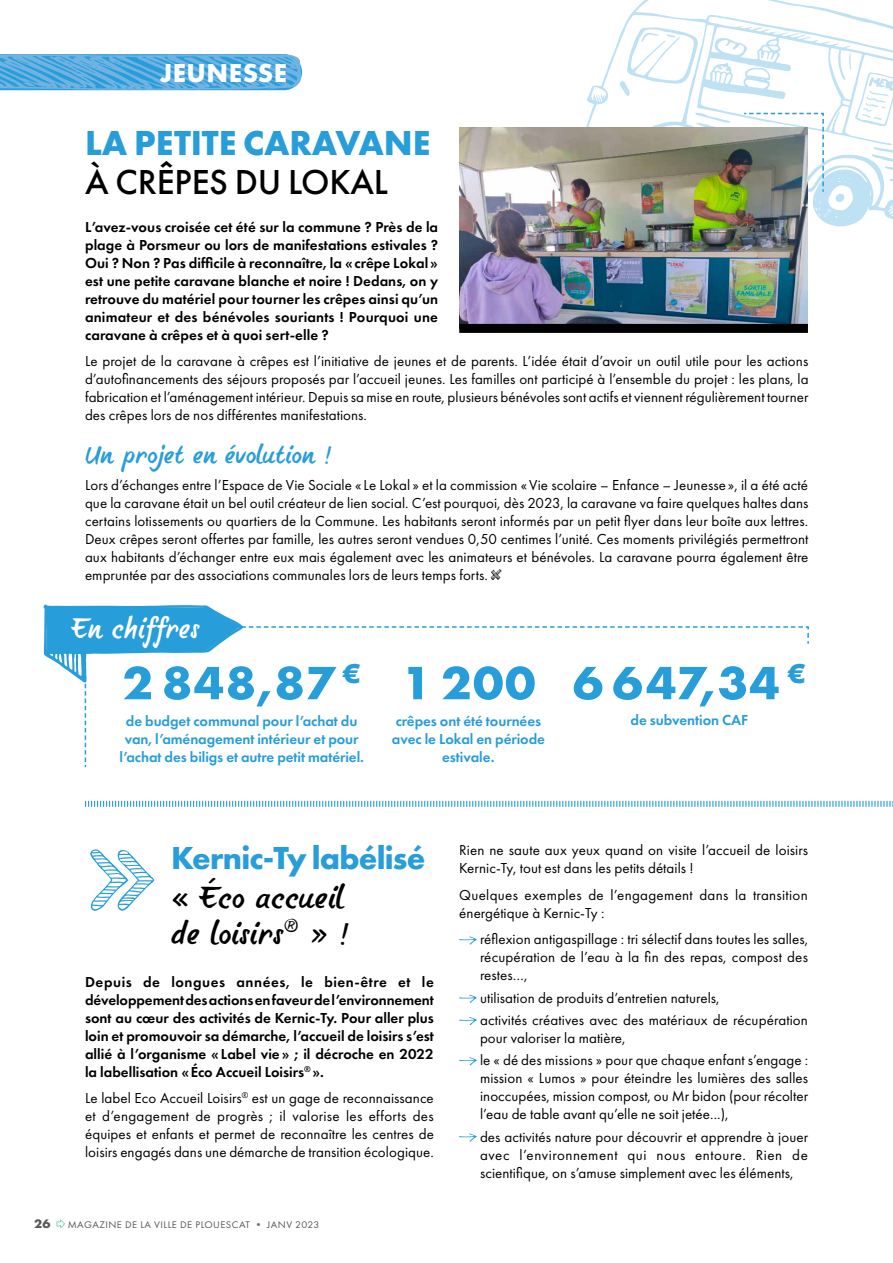
<style>
.page{position:relative;width:893px;height:1263px;background:#fff}
.page>*{position:absolute;margin:0;border:0;box-sizing:border-box;transform-origin:0 0}
.t1{font:700 48.45px "Futura PT";letter-spacing:.025em;color:#279dd9;scale:1.05 1}
.t2{font:37.05px/36px "Hello Font ID Qing Hua Xing Kai";letter-spacing:.005em;color:#000;scale:1.05 1}
.t3{font:700 36px "Futura PT";letter-spacing:-.005em;color:#279dd9}
.t4{font:500 36px "Futura PT";letter-spacing:-.005em;color:#000}
.t5{font:34.5px "Hello Font ID Qing Hua Xing Kai";letter-spacing:.005em;color:#fff}
.t6{font:700 33px "Futura PT";letter-spacing:-.025em;color:#279dd9}
.t7{font:30px "Hello Font ID Qing Hua Xing Kai";letter-spacing:.005em;color:#279dd9;scale:1.05 1}
.t8{font:700 27px "Futura PT";letter-spacing:.02em;color:#fff}
.t9{font:15px/18px "Futura PT";letter-spacing:.005em;color:#000;text-align:justify}
.t10{font:600 15px/18px "Futura PT";color:#000;text-align:justify}
.t11{font:600 15px/18px "Futura PT";letter-spacing:-.005em;color:#279dd9;text-align:center}
.t12{font:700 12.9px "Futura PT";color:#575756;scale:1.05 1}
.t13{font:10.05px "Futura PT";letter-spacing:.04em;color:#575756;scale:1.05 1}
.s1{font-size:10.35px;color:#706f6f}
</style>
<div class="page">
<svg style="left:584px;top:0;width:309px;height:227px"></svg>
<svg style="left:872px;top:147px;width:21px;height:39px"></svg>
<svg style="left:849px;top:53px;width:44px;height:73px"></svg>
<svg style="left:835px;top:193px;width:10px;height:9px"></svg>
<svg style="left:619px;top:27px;width:79px;height:69px"></svg>
<svg style="left:0;top:54px;width:302px;height:36px;background:#54aade"></svg>
<svg style="left:491px;top:569px;width:11px;height:11px"></svg>
<svg style="left:459px;top:936px;width:18px;height:8px"></svg>
<svg style="left:459px;top:994px;width:18px;height:9px"></svg>
<svg style="left:459px;top:1017px;width:18px;height:8px"></svg>
<svg style="left:459px;top:1057px;width:18px;height:8px"></svg>
<svg style="left:459px;top:1133px;width:18px;height:8px"></svg>
<svg style="left:90px;top:849px;width:65px;height:62px"></svg>
<svg style="left:43px;top:604px;width:766px;height:158px"></svg>
<img style="left:459px;top:128px;width:349px;height:196px">
<div style="left:459px;top:324px;width:349px;height:9px;background:#000"></div>
<svg style="left:85px;top:800px;width:808px;height:7px"></svg>
<img style="left:695px;top:112px;width:130px;height:81px">
<svg style="left:56px;top:1219px;width:9px;height:9px"></svg>
<h3 class="t8" style="left:160px;top:56px;width:129px">JEUNESSE</h3>
<h3 class="t3" style="left:85px;top:120px;width:347px">LA PETITE CARAVANE</h3>
<h3 class="t4" style="left:85px;top:161px;width:304px">À CRÊPES DU LOKAL</h3>
<p class="t10" style="left:85px;top:218px;width:355px">L’avez-vous croisée cet été sur la commune ? Près de la plage à Porsmeur ou lors de manifestations estivales ?<br>Oui ? Non ? Pas difficile à reconnaître, la «crêpe Lokal » est une petite caravane blanche et noire ! Dedans, on y retrouve du matériel pour tourner les crêpes ainsi qu’un animateur et des bénévoles souriants ! Pourquoi une caravane à crêpes et à quoi sert-elle ?</p>
<p class="t9" style="left:85px;top:352px;width:725px">Le projet de la caravane à crêpes est l’initiative de jeunes et de parents. L’idée était d’avoir un outil utile pour les actions d’autofinancements des séjours proposés par l’accueil jeunes. Les familles ont participé à l’ensemble du projet : les plans, la fabrication et l’aménagement intérieur. Depuis sa mise en route, plusieurs bénévoles sont actifs et viennent régulièrement tourner des crêpes lors de nos différentes manifestations.</p>
<h3 class="t7" style="left:85px;top:437px;width:238px">Un projet en évolution !</h3>
<p class="t9" style="left:85px;top:476px;width:725px">Lors d’échanges entre l’Espace de Vie Sociale « Le Lokal » et la commission «Vie scolaire – Enfance – Jeunesse », il a été acté que la caravane était un bel outil créateur de lien social. C’est pourquoi, dès 2023, la caravane va faire quelques haltes dans certains lotissements ou quartiers de la Commune. Les habitants seront informés par un petit flyer dans leur boîte aux lettres.<br>Deux crêpes seront offertes par famille, les autres seront vendues 0,50 centimes l’unité. Ces moments privilégiés permettront aux habitants d’échanger entre eux mais également avec les animateurs et bénévoles. La caravane pourra également être empruntée par des associations communales lors de leurs temps forts.</p>
<h3 class="t5" style="left:72px;top:608px;width:129px">En chiffres</h3>
<h1 class="t1" style="left:122px;top:652px;width:395px">2 848,87 <sup>€</sup> 1 200</h1>
<p class="t11" style="left:392px;top:711px;width:155px">crêpes ont été tournées avec le Lokal en période estivale.</p>
<p class="t11" style="left:119px;top:711px;width:246px">de budget communal pour l’achat du van, l’aménagement intérieur et pour l’achat des biligs et autre petit matériel.</p>
<h1 class="t1" style="left:573px;top:652px;width:224px">6 647,34 <sup>€</sup></h1>
<p class="t11" style="left:631px;top:711px;width:119px">de subvention CAF</p>
<h3 class="t6" style="left:171px;top:837px;width:256px">Kernic-Ty labélisé</h3>
<h2 class="t2" style="left:171px;top:880px;width:172px">« Éco accueil de loisirs<sup>®</sup> » !</h2>
<p class="t10" style="left:85px;top:972px;width:350px">Depuis de longues années, le bien-être et le développement des actions en faveur de l’environnement sont au cœur des activités de Kernic-Ty. Pour aller plus loin et promouvoir sa démarche, l’accueil de loisirs s’est allié à l’organisme « Label vie» ; il décroche en 2022 la labellisation «Éco Accueil Loisirs<sup>®</sup> ».</p>
<p class="t9" style="left:85px;top:1089px;width:350px">Le label Eco Accueil Loisirs<sup>®</sup> est un gage de reconnaissance et d’engagement de progrès ; il valorise les efforts des équipes et enfants et permet de reconnaître les centres de loisirs engagés dans une démarche de transition écologique.</p>
<p class="t12" style="left:34px;top:1215px;width:17px">26</p>
<p class="t13" style="left:68px;top:1219px;width:241px">MAGAZINE DE LA VILLE DE PLOUESCAT <span class="s1">•</span> JANV 2023</p>
<p class="t9" style="left:459px;top:841px;width:350px">Rien ne saute aux yeux quand on visite l’accueil de loisirs<br>Kernic-Ty, tout est dans les petits détails !</p>
<p class="t9" style="left:459px;top:886px;width:350px">Quelques exemples de l’engagement dans la transition énergétique à Kernic-Ty :</p>
<p class="t9" style="left:480px;top:930px;width:330px">réflexion antigaspillage : tri sélectif dans toutes les salles, récupération de l’eau à la fin des repas, compost des restes…,</p>
<p class="t9" style="left:480px;top:986px;width:329px;line-height:22.2px">utilisation de produits d’entretien naturels,<br>activités créatives avec des matériaux de récupération</p>
<p class="t9" style="left:480px;top:1027px;width:330px;line-height:22.2px">pour valoriser la matière,<br>le « dé des missions » pour que chaque enfant s’engage :</p>
<p class="t9" style="left:480px;top:1069px;width:330px">mission « Lumos » pour éteindre les lumières des salles inoccupées, mission compost, ou Mr bidon (pour récolter l’eau de table avant qu’elle ne soit jetée...),</p>
<p class="t9" style="left:480px;top:1127px;width:330px">des activités nature pour découvrir et apprendre à jouer avec l’environnement qui nous entoure. Rien de scientifique, on s’amuse simplement avec les éléments,</p>
</div>
